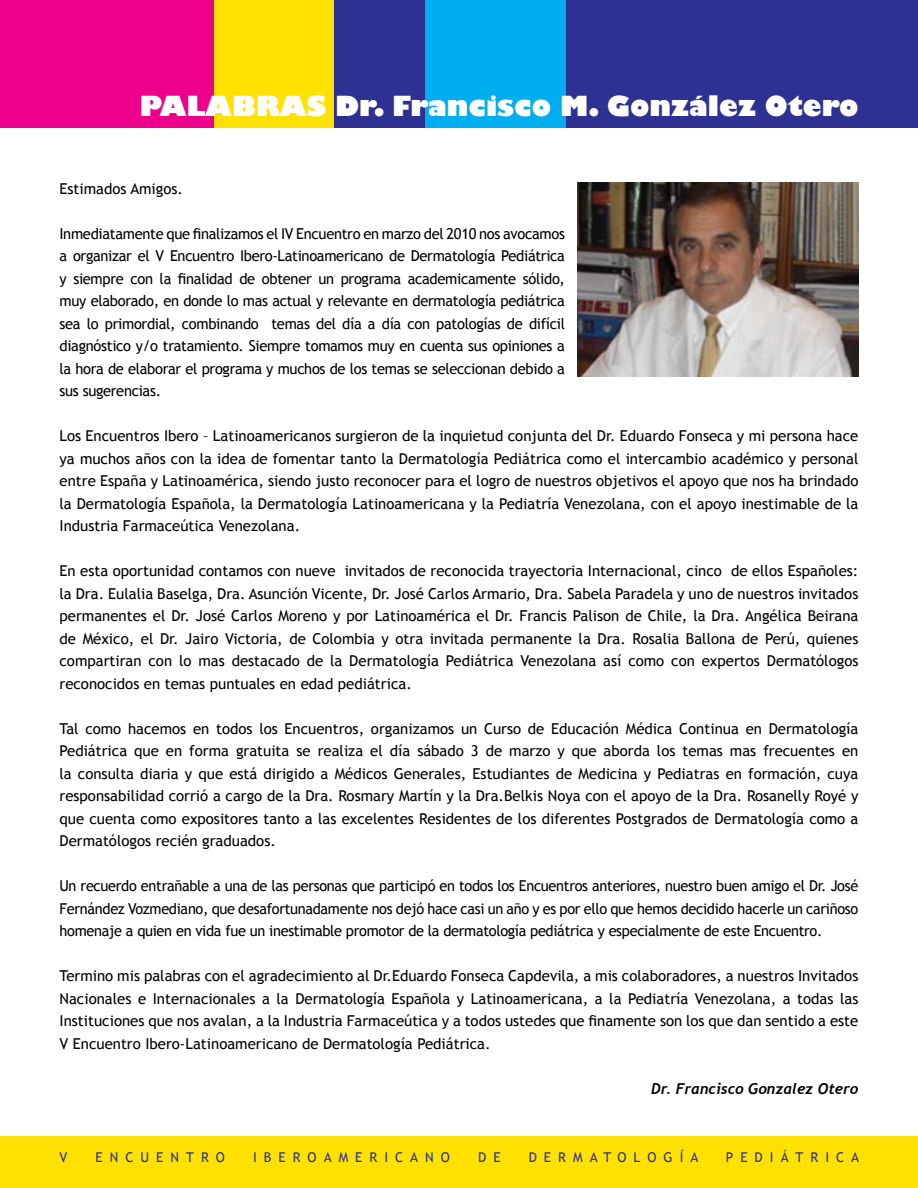
<style>
.page{position:relative;width:918px;height:1188px;background:#fff}
.page>*{position:absolute;margin:0;border:0;box-sizing:border-box;transform-origin:0 0}
.t1{font:800 27px "Gill Sans";color:#fff}
.t2{font:15px/22.5px "Trebuchet MS";color:#000;text-align:justify}
.t3{font:italic 700 15px "Trebuchet";color:#000}
.t4{font:13.5px "Trebuchet MS";letter-spacing:.52em;color:#2e3092}
</style>
<div class="page">
<div style="left:319px;top:0;width:599px;height:128px;background:#2e3092"></div>
<div style="left:0;top:1137px;width:918px;height:51px;background:#ffe100"></div>
<div style="left:425px;top:0;width:140px;height:128px;background:#00aeef"></div>
<div style="left:0;top:0;width:249px;height:128px;background:#ec008c"></div>
<div style="left:215px;top:0;width:119px;height:128px;background:#ffe100"></div>
<img style="left:578px;top:183px;width:280px;height:193px">
<h1 class="t1" style="left:140px;top:89px;width:720px">PALABRAS Dr. Francisco M. González Otero</h1>
<p class="t2" style="left:60px;top:178px;width:125px">Estimados Amigos.</p>
<p class="t2" style="left:60px;top:223px;width:507px">Inmediatamente que finalizamos el IV Encuentro en marzo del 2010 nos avocamos a organizar el V Encuentro Ibero-Latinoamericano de Dermatología Pediátrica y siempre con la finalidad de obtener un programa academicamente sólido, muy elaborado, en donde lo mas actual y relevante en dermatología pediátrica sea lo primordial, combinando temas del día a día con patologías de difícil diagnóstico y/o tratamiento. Siempre tomamos muy en cuenta sus opiniones a la hora de elaborar el programa y muchos de los temas se seleccionan debido a sus sugerencias.</p>
<p class="t2" style="left:60px;top:425px;width:800px">Los Encuentros Ibero – Latinoamericanos surgieron de la inquietud conjunta del Dr. Eduardo Fonseca y mi persona hace ya muchos años con la idea de fomentar tanto la Dermatología Pediátrica como el intercambio académico y personal entre España y Latinoamérica, siendo justo reconocer para el logro de nuestros objetivos el apoyo que nos ha brindado la Dermatología Española, la Dermatología Latinoamericana y la Pediatría Venezolana, con el apoyo inestimable de la Industria Farmaceútica Venezolana.</p>
<p class="t2" style="left:60px;top:560px;width:800px">En esta oportunidad contamos con nueve invitados de reconocida trayectoria Internacional, cinco de ellos Españoles: la Dra. Eulalia Baselga, Dra. Asunción Vicente, Dr. José Carlos Armario, Dra. Sabela Paradela y uno de nuestros invitados permanentes el Dr. José Carlos Moreno y por Latinoamérica el Dr. Francis Palison de Chile, la Dra. Angélica Beirana de México, el Dr. Jairo Victoria, de Colombia y otra invitada permanente la Dra. Rosalia Ballona de Perú, quienes compartiran con lo mas destacado de la Dermatología Pediátrica Venezolana así como con expertos Dermatólogos reconocidos en temas puntuales en edad pediátrica.</p>
<p class="t2" style="left:60px;top:718px;width:800px">Tal como hacemos en todos los Encuentros, organizamos un Curso de Educación Médica Continua en Dermatología Pediátrica que en forma gratuita se realiza el día sábado 3 de marzo y que aborda los temas mas frecuentes en la consulta diaria y que está dirigido a Médicos Generales, Estudiantes de Medicina y Pediatras en formación, cuya responsabilidad corrió a cargo de la Dra. Rosmary Martín y la Dra.Belkis Noya con el apoyo de la Dra. Rosanelly Royé y que cuenta como expositores tanto a las excelentes Residentes de los diferentes Postgrados de Dermatología como a Dermatólogos recién graduados.</p>
<p class="t2" style="left:60px;top:875px;width:800px">Un recuerdo entrañable a una de las personas que participó en todos los Encuentros anteriores, nuestro buen amigo el Dr. José Fernández Vozmediano, que desafortunadamente nos dejó hace casi un año y es por ello que hemos decidido hacerle un cariñoso homenaje a quien en vida fue un inestimable promotor de la dermatología pediátrica y especialmente de este Encuentro.</p>
<p class="t2" style="left:60px;top:965px;width:800px">Termino mis palabras con el agradecimiento al Dr.Eduardo Fonseca Capdevila, a mis colaboradores, a nuestros Invitados Nacionales e Internacionales a la Dermatología Española y Latinoamericana, a la Pediatría Venezolana, a todas las Instituciones que nos avalan, a la Industria Farmaceútica y a todos ustedes que finamente son los que dan sentido a este V Encuentro Ibero-Latinoamericano de Dermatología Pediátrica.</p>
<p class="t3" style="left:651px;top:1079px;width:209px">Dr. Francisco Gonzalez Otero</p>
<p class="t4" style="left:60px;top:1149px;width:9px">V</p>
<p class="t4" style="left:96px;top:1149px;width:131px">ENCUENTRO</p>
<p class="t4" style="left:253px;top:1149px;width:198px">IBEROAMERICANO</p>
<p class="t4" style="left:478px;top:1149px;width:24px">D E</p>
<p class="t4" style="left:529px;top:1149px;width:171px">DERMATOLOGÍA</p>
<p class="t4" style="left:726px;top:1149px;width:135px">PEDIÁTRICA</p>
</div>
